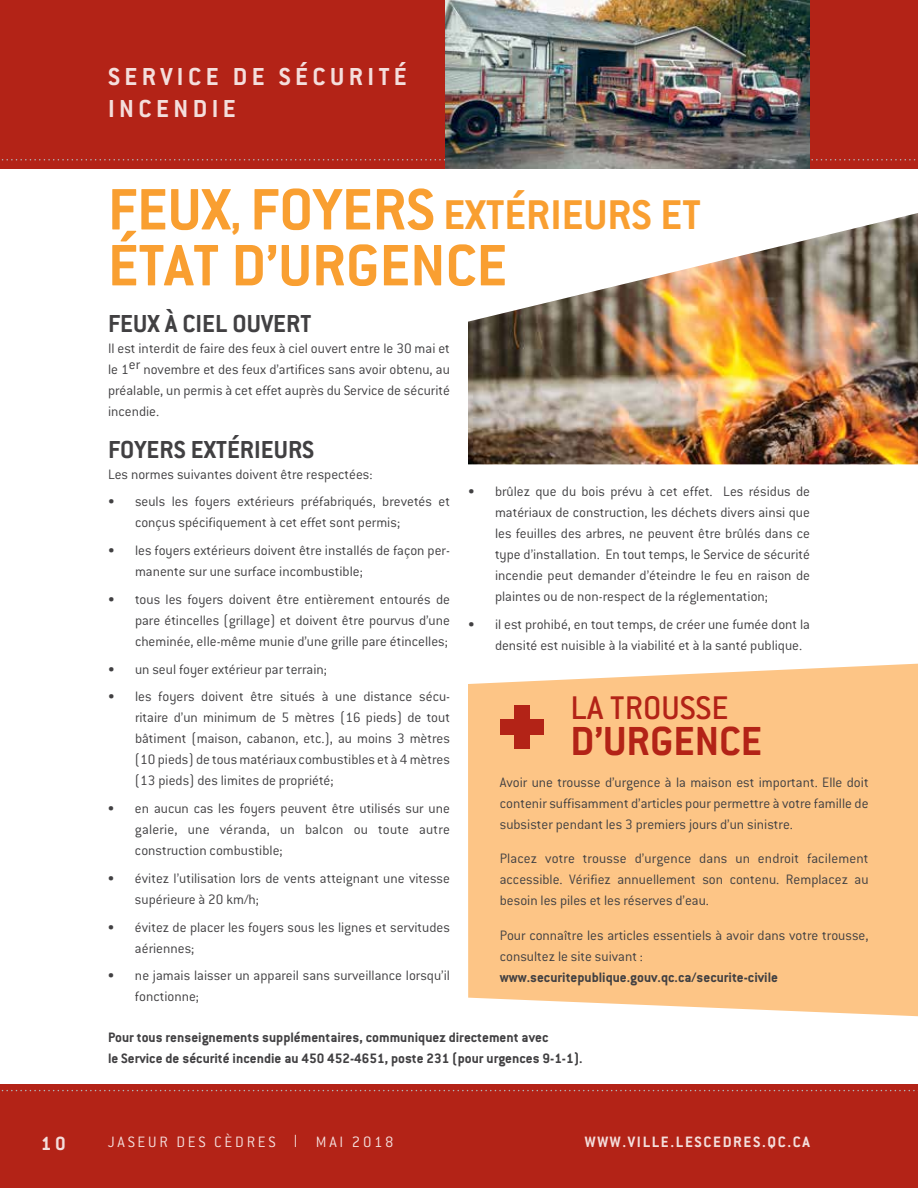
<style>
.page{position:relative;width:918px;height:1188px;background:#fff}
.page>*{position:absolute;margin:0;border:0;box-sizing:border-box;transform-origin:0 0}
.t1{font:700 64.05px "Conduit ITC";color:#f99f31}
.t2{font:700 45.6px "Conduit ITC";color:#f99f31}
.t3{font:700 44.55px "Conduit ITC";color:#b32317}
.t4{font:500 36px "Conduit ITC";color:#b32317}
.t5{font:700 27px "Conduit ITC";color:#414042}
.t6{font:700 27px/32.4px "Conduit ITC";letter-spacing:.165em;color:#f4dedc}
.t7{font:700 21px "Conduit ITC";color:#f4dedc}
.t8{font:700 16.5px "Conduit ITC";letter-spacing:.1em;color:#f4dedc}
.t9{font:300 16.5px "Conduit ITC";letter-spacing:.165em;color:#f4dedc}
.t10{font:300 15px/21px "Conduit ITC";color:#414042;text-align:justify}
.t11{font:700 15px/21px "Conduit ITC";color:#414042}
.s1{font-size:64.05px}
.s2{font-family:"Helvetica"}
</style>
<div class="page">
<div style="left:468px;top:664px;width:450px;height:352px;background:#fdc586"></div>
<div style="left:0;top:0;width:918px;height:169px;background:#b32317"></div>
<div style="left:0;top:1084px;width:918px;height:104px;background:#b32317"></div>
<img style="left:468px;top:213px;width:450px;height:251px">
<svg style="left:1px;top:1090px;width:917px;height:1px"></svg>
<svg style="left:1px;top:159px;width:915px;height:2px"></svg>
<div style="left:514px;top:705px;width:16px;height:43px;background:#b32317"></div>
<div style="left:500px;top:719px;width:44px;height:16px;background:#b32317"></div>
<img style="left:446px;top:0;width:364px;height:169px">
<h3 class="t6" style="left:108px;top:59px;width:300px">SERVICE DE SÉCURITÉ<br>INCENDIE</h3>
<h2 class="t2" style="left:108px;top:189px;width:594px"><span class="s1">FEUX</span>, <span class="s1">FOYERS</span> EXTÉRIEURS ET</h2>
<h1 class="t1" style="left:108px;top:228px;width:401px">ÉTAT D’URGENCE</h1>
<h3 class="t5" style="left:108px;top:307px;width:205px">FEUX À CIEL OUVERT</h3>
<p class="t10" style="left:108px;top:337px;width:344px">Il est interdit de faire des feux à ciel ouvert entre le 30 mai et le 1er novembre et des feux d’artifices sans avoir obtenu, au préalable, un permis à cet effet auprès du Service de sécurité incendie.</p>
<h3 class="t5" style="left:108px;top:433px;width:208px">FOYERS EXTÉRIEURS</h3>
<p class="t10" style="left:108px;top:463px;width:266px">Les normes suivantes doivent être respectées:</p>
<p class="t10" style="left:135px;top:491px;width:316px;text-indent:-27px">• seuls les foyers extérieurs préfabriqués, brevetés et conçus spécifiquement à cet effet sont permis;</p>
<p class="t10" style="left:135px;top:540px;width:316px;text-indent:-27px">• les foyers extérieurs doivent être installés de façon per&shy;manente sur une surface incombustible;</p>
<p class="t10" style="left:135px;top:589px;width:317px;text-indent:-27px">• tous les foyers doivent être entièrement entourés de pare étincelles (grillage) et doivent être pourvus d’une cheminée, elle-même munie d’une grille pare étincelles;</p>
<p class="t10" style="left:108px;top:658px;width:220px">• un seul foyer extérieur par terrain;</p>
<p class="t10" style="left:135px;top:686px;width:317px;text-indent:-27px">• les foyers doivent être situés à une distance sécu&shy;ritaire d’un minimum de 5 mètres (16 pieds) de tout bâtiment (maison, cabanon, etc.), au moins 3 mètres (10 pieds) de tous matériaux combustibles et à 4 mètres (13 pieds) des limites de propriété;</p>
<p class="t10" style="left:135px;top:798px;width:316px;text-indent:-27px">• en aucun cas les foyers peuvent être utilisés sur une galerie, une véranda, un balcon ou toute autre construction combustible;</p>
<p class="t10" style="left:135px;top:868px;width:317px;text-indent:-27px">• évitez l’utilisation lors de vents atteignant une vitesse supérieure à 20 km/h;</p>
<p class="t10" style="left:135px;top:916px;width:316px;text-indent:-27px">• évitez de placer les foyers sous les lignes et servitudes aériennes;</p>
<p class="t10" style="left:135px;top:965px;width:316px;text-indent:-27px">• ne jamais laisser un appareil sans surveillance lorsqu’il fonctionne;</p>
<p class="t10" style="left:495px;top:481px;width:317px;text-indent:-27px">• brûlez que du bois prévu à cet effet. Les résidus de matériaux de construction, les déchets divers ainsi que les feuilles des arbres, ne peuvent être brûlés dans ce type d’installation. En tout temps, le Service de sécurité incendie peut demander d’éteindre le feu en raison de plaintes ou de non-respect de la réglementation;</p>
<p class="t10" style="left:495px;top:614px;width:317px;text-indent:-27px">• il est prohibé, en tout temps, de créer une fumée dont la densité est nuisible à la viabilité et à la santé publique.</p>
<h3 class="t4" style="left:571px;top:687px;width:160px">LA TROUSSE</h3>
<h3 class="t3" style="left:571px;top:715px;width:193px">D’URGENCE</h3>
<p class="t10" style="left:500px;top:772px;width:370px">Avoir une trousse d’urgence à la maison est important. Elle doit contenir suffisamment d’articles pour permettre à votre famille de subsister pendant les 3 premiers jours d’un sinistre.</p>
<p class="t10" style="left:500px;top:848px;width:370px">Placez votre trousse d’urgence dans un endroit facilement accessible. Vérifiez annuellement son contenu. Remplacez au besoin les piles et les réserves d’eau.</p>
<p class="t10" style="left:500px;top:925px;width:370px">Pour connaître les articles essentiels à avoir dans votre trousse, consultez le site suivant :</p>
<p class="t11" style="left:500px;top:966px;width:280px">www.securitepublique.gouv.qc.ca/securite-civile</p>
<p class="t11" style="left:108px;top:1026px;width:476px">Pour tous renseignements supplémentaires, communiquez directement avec<br>le Service de sécurité incendie au 450 452-4651, poste 231 (pour urgences 9-1-1).</p>
<h3 class="t7" style="left:41px;top:1131px;width:26px">10</h3>
<p class="t9" style="left:108px;top:1133px;width:287px">JASEUR DES CÈDRES <span class="s2">|</span> MAI 2018</p>
<p class="t8" style="left:585px;top:1132px;width:227px">WWW.VILLE.LESCEDRES.QC.CA</p>
</div>
